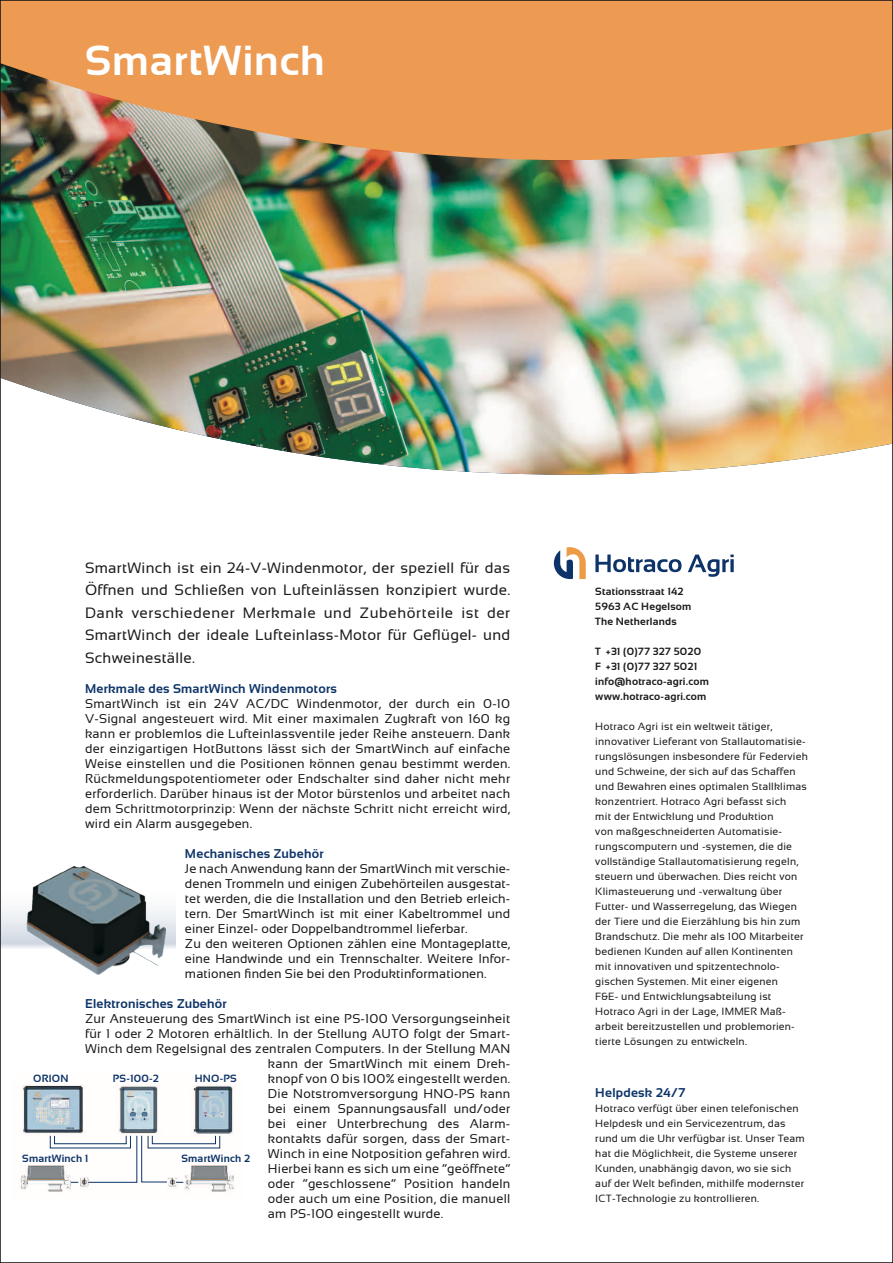
<style>
.page{position:relative;width:893px;height:1263px;background:#fff}
.page>*{position:absolute;margin:0;border:0;box-sizing:border-box;transform-origin:0 0}
.t1{font:700 42px "Sansation";letter-spacing:.02em;color:#fff}
.t2{font:15px/22.5px "Sansation";letter-spacing:.02em;color:#1a1a1a;text-align:justify}
.t3{font:12.75px/15px "Sansation";letter-spacing:.02em;color:#1a1a1a;text-align:justify}
.t4{font:700 12.75px "Sansation";letter-spacing:.02em;color:#0d3368}
.t5{font:10.5px/15px "Sansation";letter-spacing:.02em;color:#1a1a1a}
.t6{font:700 10.5px/15px "Sansation";letter-spacing:.02em;color:#1a1a1a}
.t7{font:700 10.5px "Sansation";letter-spacing:.02em;color:#0d3368}
</style>
<div class="page">
<svg style="left:2px;top:909px;width:174px;height:39px"></svg>
<img style="left:2px;top:160px;width:889px;height:315px">
<svg style="left:2px;top:2px;width:889px;height:158px;background:#df9757"></svg>
<svg style="left:554px;top:547px;width:32px;height:32px"></svg>
<svg style="left:595px;top:554px;width:86px;height:18px"></svg>
<svg style="left:688px;top:554px;width:46px;height:23px"></svg>
<img style="left:19px;top:1084px;width:217px;height:108px">
<div style="left:54px;top:1135px;width:72px;height:9px;border:1px solid #0d3368"></div>
<div style="left:152px;top:1135px;width:64px;height:9px;border:1px solid #0d3368"></div>
<svg style="left:88px;top:1135px;width:79px;height:48px"></svg>
<img style="left:26px;top:866px;width:139px;height:108px">
<h1 class="t1" style="left:85px;top:37px;width:241px">SmartWinch</h1>
<p class="t2" style="left:85px;top:556px;width:427px">SmartWinch ist ein 24-V-Windenmotor, der speziell für das Öffnen und Schließen von Lufteinlässen konzipiert wurde.<br>Dank verschiedener Merkmale und Zubehörteile ist der SmartWinch der ideale Lufteinlass-Motor für Geflügel- und Schweineställe.</p>
<p class="t4" style="left:85px;top:681px;width:253px">Merkmale des SmartWinch Windenmotors</p>
<p class="t3" style="left:85px;top:696px;width:427px">SmartWinch ist ein 24V AC/DC Windenmotor, der durch ein 0-10<br>V-Signal angesteuert wird. Mit einer maximalen Zugkraft von 160 kg kann er problemlos die Lufteinlassventile jeder Reihe ansteuern. Dank der einzigartigen HotButtons lässt sich der SmartWinch auf einfache Weise einstellen und die Positionen können genau bestimmt werden.<br>Rückmeldungspotentiometer oder Endschalter sind daher nicht mehr erforderlich. Darüber hinaus ist der Motor bürstenlos und arbeitet nach dem Schrittmotorprinzip: Wenn der nächste Schritt nicht erreicht wird, wird ein Alarm ausgegeben.</p>
<p class="t4" style="left:185px;top:846px;width:140px">Mechanisches Zubehör</p>
<p class="t3" style="left:185px;top:861px;width:327px;text-align:left">Je nach Anwendung kann der SmartWinch mit verschie&shy;denen Trommeln und einigen Zubehörteilen ausgestat&shy;tet werden, die die Installation und den Betrieb erleich&shy;tern. Der SmartWinch ist mit einer Kabeltrommel und einer Einzel- oder Doppelbandtrommel lieferbar.<br>Zu den weiteren Optionen zählen eine Montageplatte, eine Handwinde und ein Trennschalter. Weitere Infor&shy;mationen finden Sie bei den Produktinformationen.</p>
<p class="t4" style="left:85px;top:996px;width:143px">Elektronisches Zubehör</p>
<p class="t3" style="left:85px;top:1011px;width:427px">Zur Ansteuerung des SmartWinch ist eine PS-100 Versorgungseinheit</p>
<p class="t3" style="left:85px;top:1026px;width:427px">für 1 oder 2 Motoren erhältlich. In der Stellung AUTO folgt der Smart-</p>
<p class="t3" style="left:85px;top:1041px;width:427px">Winch dem Regelsignal des zentralen Computers. In der Stellung MAN</p>
<p class="t3" style="left:268px;top:1055px;width:244px">kann der SmartWinch mit einem Dreh-</p>
<p class="t3" style="left:268px;top:1070px;width:244px">knopf von 0 bis 100% eingestellt werden.</p>
<p class="t3" style="left:268px;top:1085px;width:244px">Die Notstromversorgung HNO-PS kann</p>
<p class="t3" style="left:268px;top:1100px;width:244px">bei einem Spannungsausfall und/oder</p>
<p class="t3" style="left:268px;top:1115px;width:244px">bei einer Unterbrechung des Alarm-</p>
<p class="t3" style="left:268px;top:1130px;width:244px">kontakts dafür sorgen, dass der Smart-</p>
<p class="t3" style="left:268px;top:1145px;width:244px">Winch in eine Notposition gefahren wird.</p>
<p class="t3" style="left:268px;top:1160px;width:244px">Hierbei kann es sich um eine “geöffnete”</p>
<p class="t3" style="left:268px;top:1175px;width:244px">oder “geschlossene” Position handeln</p>
<p class="t3" style="left:268px;top:1190px;width:244px">oder auch um eine Position, die manuell</p>
<p class="t3" style="left:268px;top:1205px;width:177px">am PS-100 eingestellt wurde.</p>
<p class="t7" style="left:33px;top:1073px;width:37px">ORION</p>
<p class="t7" style="left:113px;top:1073px;width:48px">PS-100-2</p>
<p class="t7" style="left:195px;top:1073px;width:43px">HNO-PS</p>
<p class="t7" style="left:22px;top:1152px;width:68px">SmartWinch 1</p>
<p class="t7" style="left:181px;top:1152px;width:70px">SmartWinch 2</p>
<p class="t6" style="left:595px;top:584px;width:98px">Stationsstraat 142<br>5963 AC Hegelsom<br>The Netherlands</p>
<p class="t6" style="left:595px;top:644px;width:115px">T +31 (0)77 327 5020<br>F +31 (0)77 327 5021 info@hotraco-agri.com www.hotraco-agri.com</p>
<p class="t5" style="left:595px;top:719px;width:214px">Hotraco Agri ist ein weltweit tätiger, innovativer Lieferant von Stallautomatisie&shy;rungslösungen insbesondere für Federvieh und Schweine, der sich auf das Schaffen und Bewahren eines optimalen Stallklimas konzentriert. Hotraco Agri befasst sich<br>mit der Entwicklung und Produktion<br>von maßgeschneiderten Automatisie&shy;rungscomputern und -systemen, die die vollständige Stallautomatisierung regeln, steuern und überwachen. Dies reicht von Klimasteuerung und -verwaltung über Futter- und Wasserregelung, das Wiegen der Tiere und die Eierzählung bis hin zum Brandschutz. Die mehr als 100 Mitarbeiter bedienen Kunden auf allen Kontinenten mit innovativen und spitzentechnolo&shy;gischen Systemen. Mit einer eigenen<br>F&amp;E- und Entwicklungsabteilung ist Hotraco Agri in der Lage, IMMER Maß&shy;arbeit bereitzustellen und problemorien&shy;tierte Lösungen zu entwickeln.</p>
<p class="t4" style="left:595px;top:1085px;width:91px">Helpdesk 24/7</p>
<p class="t5" style="left:595px;top:1101px;width:211px">Hotraco verfügt über einen telefonischen Helpdesk und ein Servicezentrum, das rund um die Uhr verfügbar ist. Unser Team hat die Möglichkeit, die Systeme unserer Kunden, unabhängig davon, wo sie sich auf der Welt befinden, mithilfe modernster ICT-Technologie zu kontrollieren.</p>
</div>
